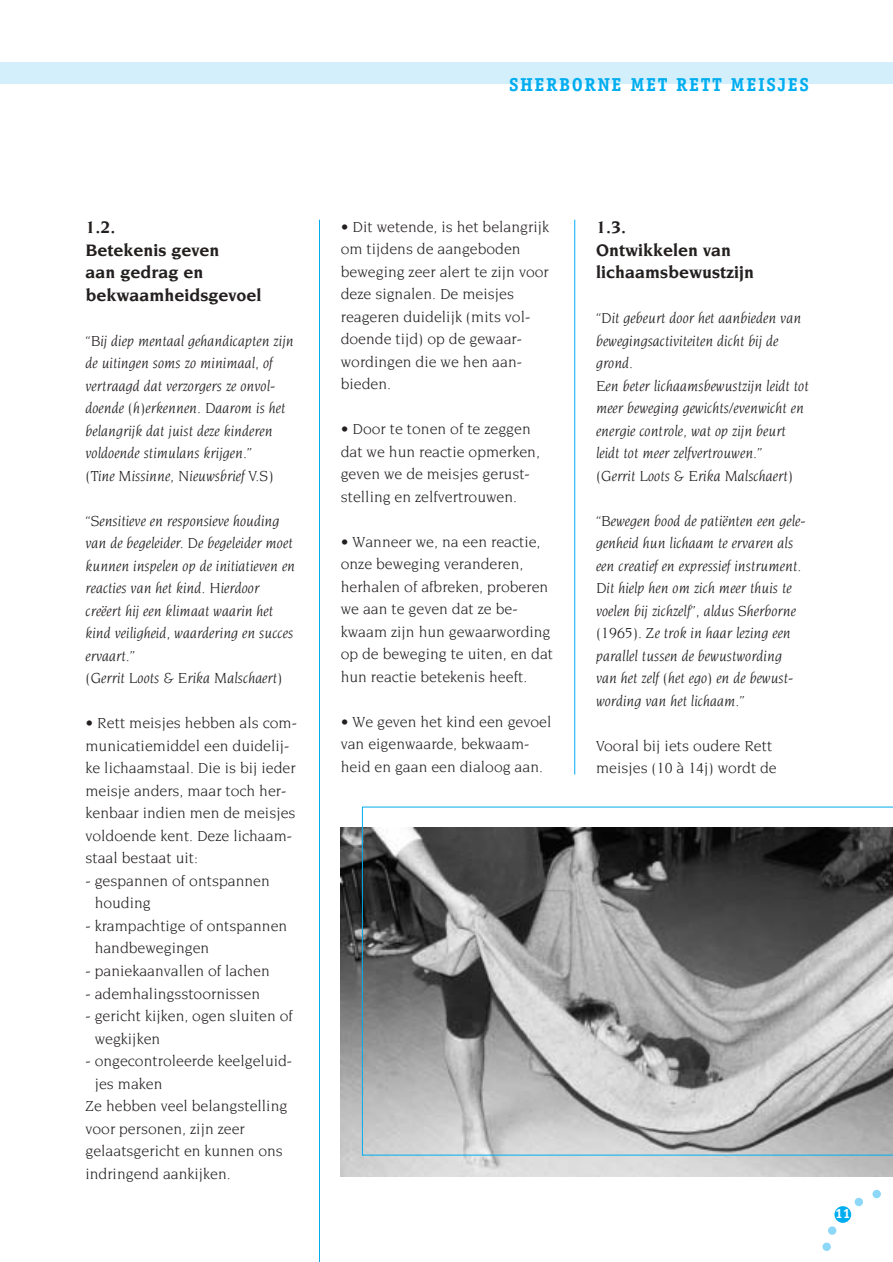
<style>
.page{position:relative;width:893px;height:1262px;background:#fff}
.page>*{position:absolute;margin:0;border:0;box-sizing:border-box;transform-origin:0 0}
.t1{font:700 18.75px "Officina Serif";letter-spacing:.085em;color:#00adef}
.t2{font:700 18px/22.5px "Novarese";color:#231f1f}
.t3{font:15.75px/22.5px "Novarese";color:#231f1f}
.t4{font:italic 15.75px/22.5px "Novarese";color:#231f1f}
.t5{font:700 13.5px "Officina Sans";color:#fff}
</style>
<div class="page">
<div style="left:834px;top:1206px;width:17px;height:16px;background:#00adef;border-radius:50%"></div>
<div style="left:872px;top:1189px;width:8px;height:9px;background:#8dd7f8;border-radius:50%"></div>
<div style="left:854px;top:1197px;width:9px;height:9px;background:#8dd7f8;border-radius:50%"></div>
<div style="left:828px;top:1226px;width:8px;height:8px;background:#8dd7f8;border-radius:50%"></div>
<div style="left:822px;top:1242px;width:8px;height:8px;background:#8dd7f8;border-radius:50%"></div>
<div style="left:0;top:62px;width:892px;height:22px;background:#d4effc"></div>
<hr style="left:319px;top:220px;width:1px;height:1042px;background:#00adef">
<hr style="left:574px;top:220px;width:1px;height:554px;background:#00adef">
<img style="left:341px;top:828px;width:551px;height:348px">
<svg style="left:362px;top:806px;width:530px;height:349px;background:#919293"></svg>
<p class="t1" style="left:509px;top:77px;width:301px">SHERBORNE MET RETT MEISJES</p>
<p class="t2" style="left:85px;top:217px;width:178px">1.2.<br>Betekenis geven<br>aan gedrag en bekwaamheidsgevoel</p>
<p class="t4" style="left:85px;top:330px;width:210px">“Bij diep mentaal gehandicapten zijn de uitingen soms zo minimaal, of vertraagd dat verzorgers ze onvol&shy;doende (h)erkennen. Daarom is het belangrijk dat juist deze kinderen voldoende stimulans krijgen.”<br>(Tine Missinne, Nieuwsbrief V.S)</p>
<p class="t4" style="left:85px;top:510px;width:211px">“Sensitieve en responsieve houding van de begeleider. De begeleider moet kunnen inspelen op de initiatieven en reacties van het kind. Hierdoor creëert hij een klimaat waarin het kind veiligheid, waardering en succes ervaart.”<br>(Gerrit Loots &amp; Erika Malschaert)</p>
<p class="t3" style="left:85px;top:713px;width:213px">• Rett meisjes hebben als com&shy;municatiemiddel een duidelij&shy;ke lichaamstaal. Die is bij ieder meisje anders, maar toch her&shy;kenbaar indien men de meisjes voldoende kent. Deze lichaam&shy;staal bestaat uit:</p>
<p class="t3" style="left:95px;top:870px;width:177px;text-indent:-9px">- gespannen of ontspannen houding</p>
<p class="t3" style="left:95px;top:915px;width:194px;text-indent:-9px">- krampachtige of ontspannen handbewegingen</p>
<p class="t3" style="left:85px;top:960px;width:186px">- paniekaanvallen of lachen</p>
<p class="t3" style="left:85px;top:983px;width:176px">- ademhalingsstoornissen</p>
<p class="t3" style="left:95px;top:1005px;width:200px;text-indent:-9px">- gericht kijken, ogen sluiten of wegkijken</p>
<p class="t3" style="left:85px;top:1050px;width:208px">- ongecontroleerde keelgeluid-</p>
<p class="t3" style="left:95px;top:1073px;width:69px">jes maken</p>
<p class="t3" style="left:85px;top:1095px;width:203px">Ze hebben veel belangstelling</p>
<p class="t3" style="left:85px;top:1118px;width:161px">voor personen, zijn zeer</p>
<p class="t3" style="left:85px;top:1140px;width:199px">gelaatsgericht en kunnen ons</p>
<p class="t3" style="left:85px;top:1163px;width:147px">indringend aankijken.</p>
<p class="t3" style="left:341px;top:216px;width:210px">• Dit wetende, is het belangrijk om tijdens de aangeboden beweging zeer alert te zijn voor deze signalen. De meisjes reageren duidelijk (mits vol&shy;doende tijd) op de gewaar&shy;wordingen die we hen aan&shy;bieden.</p>
<p class="t3" style="left:341px;top:419px;width:201px">• Door te tonen of te zeggen dat we hun reactie opmerken, geven we de meisjes gerust&shy;stelling en zelfvertrouwen.</p>
<p class="t3" style="left:341px;top:531px;width:214px">• Wanneer we, na een reactie, onze beweging veranderen, herhalen of afbreken, proberen we aan te geven dat ze be&shy;kwaam zijn hun gewaarwording op de beweging te uiten, en dat hun reactie betekenis heeft.</p>
<p class="t3" style="left:341px;top:711px;width:212px">• We geven het kind een gevoel van eigenwaarde, bekwaam&shy;heid en gaan een dialoog aan.</p>
<p class="t2" style="left:596px;top:217px;width:159px">1.3.<br>Ontwikkelen van lichaamsbewustzijn</p>
<p class="t4" style="left:596px;top:308px;width:214px">“Dit gebeurt door het aanbieden van bewegingsactiviteiten dicht bij de grond.<br>Een beter lichaamsbewustzijn leidt tot meer beweging gewichts/evenwicht en energie controle, wat op zijn beurt leidt tot meer zelfvertrouwen.”<br>(Gerrit Loots &amp; Erika Malschaert)</p>
<p class="t4" style="left:596px;top:510px;width:211px">“Bewegen bood de patiënten een gele&shy;genheid hun lichaam te ervaren als een creatief en expressief instrument.<br>Dit hielp hen om zich meer thuis te voelen bij zichzelf”, aldus Sherborne (1965). Ze trok in haar lezing een parallel tussen de bewustwording van het zelf (het ego) en de bewust&shy;wording van het lichaam.”</p>
<p class="t3" style="left:596px;top:735px;width:182px">Vooral bij iets oudere Rett meisjes (10 à 14j) wordt de</p>
<p class="t5" style="left:835px;top:1208px;width:17px">11</p>
</div>
